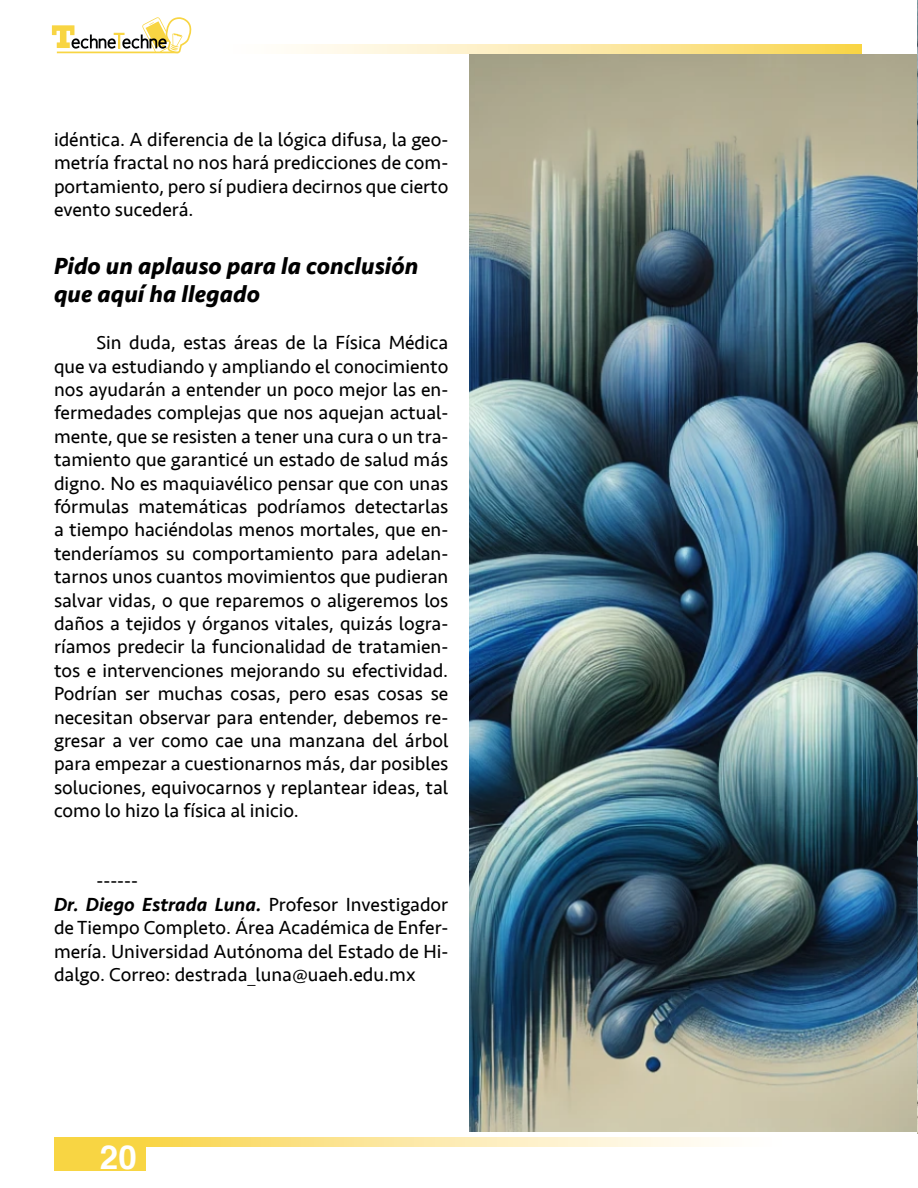
<style>
.page{position:relative;width:918px;height:1188px;background:#fff}
.page>*{position:absolute;margin:0;border:0;box-sizing:border-box;transform-origin:0 0}
.t1{font:700 33px "Helvetica";color:#fff}
.Subtítulo{font:italic 700 24px/28.8px "Seravek";color:#000}
.t2{font:19.5px/23.4px "Seravek";color:#000;text-align:justify}
.s1{font-weight:500;font-style:italic}
</style>
<div class="page">
<svg style="left:286px;top:44px;width:576px;height:9px;background:#fce9a7"></svg>
<svg style="left:52px;top:17px;width:140px;height:36px"></svg>
<div style="left:55px;top:1137px;width:91px;height:34px;background:#f8d543"></div>
<svg style="left:146px;top:1137px;width:573px;height:9px;background:#fce9a8"></svg>
<img style="left:470px;top:54px;width:447px;height:1078px">
<img style="left:917px;top:0;width:1px;height:1134px">
<p class="t2" style="left:54px;top:127px;width:396px">idéntica. A diferencia de la lógica difusa, la geo&shy;metría fractal no nos hará predicciones de com&shy;portamiento, pero sí pudiera decirnos que cierto evento sucederá.</p>
<p class="Subtítulo" style="left:54px;top:250px;width:366px">Pido un aplauso para la conclusión que aquí ha llegado</p>
<p class="t2" style="left:54px;top:331px;width:396px;text-indent:43px">Sin duda, estas áreas de la Física Médica que va estudiando y ampliando el conocimiento nos ayudarán a entender un poco mejor las en&shy;fermedades complejas que nos aquejan actual&shy;mente, que se resisten a tener una cura o un tra&shy;tamiento que garanticé un estado de salud más digno. No es maquiavélico pensar que con unas fórmulas matemáticas podríamos detectarlas a tiempo haciéndolas menos mortales, que en&shy;tenderíamos su comportamiento para adelan&shy;tarnos unos cuantos movimientos que pudieran salvar vidas, o que reparemos o aligeremos los daños a tejidos y órganos vitales, quizás logra&shy;ríamos predecir la funcionalidad de tratamien&shy;tos e intervenciones mejorando su efectividad.<br>Podrían ser muchas cosas, pero esas cosas se necesitan observar para entender, debemos re&shy;gresar a ver como cae una manzana del árbol para empezar a cuestionarnos más, dar posibles soluciones, equivocarnos y replantear ideas, tal como lo hizo la física al inicio.</p>
<p class="t2" style="left:97px;top:869px;width:43px">------</p>
<p class="t2" style="left:54px;top:892px;width:396px"><span class="s1">Dr. Diego Estrada Luna.</span> Profesor Investigador de Tiempo Completo. Área Académica de Enfer&shy;mería. Universidad Autónoma del Estado de Hi&shy;dalgo. Correo: destrada_luna@uaeh.edu.mx</p>
<h1 class="t1" style="left:100px;top:1130px;width:38px">20</h1>
</div>
